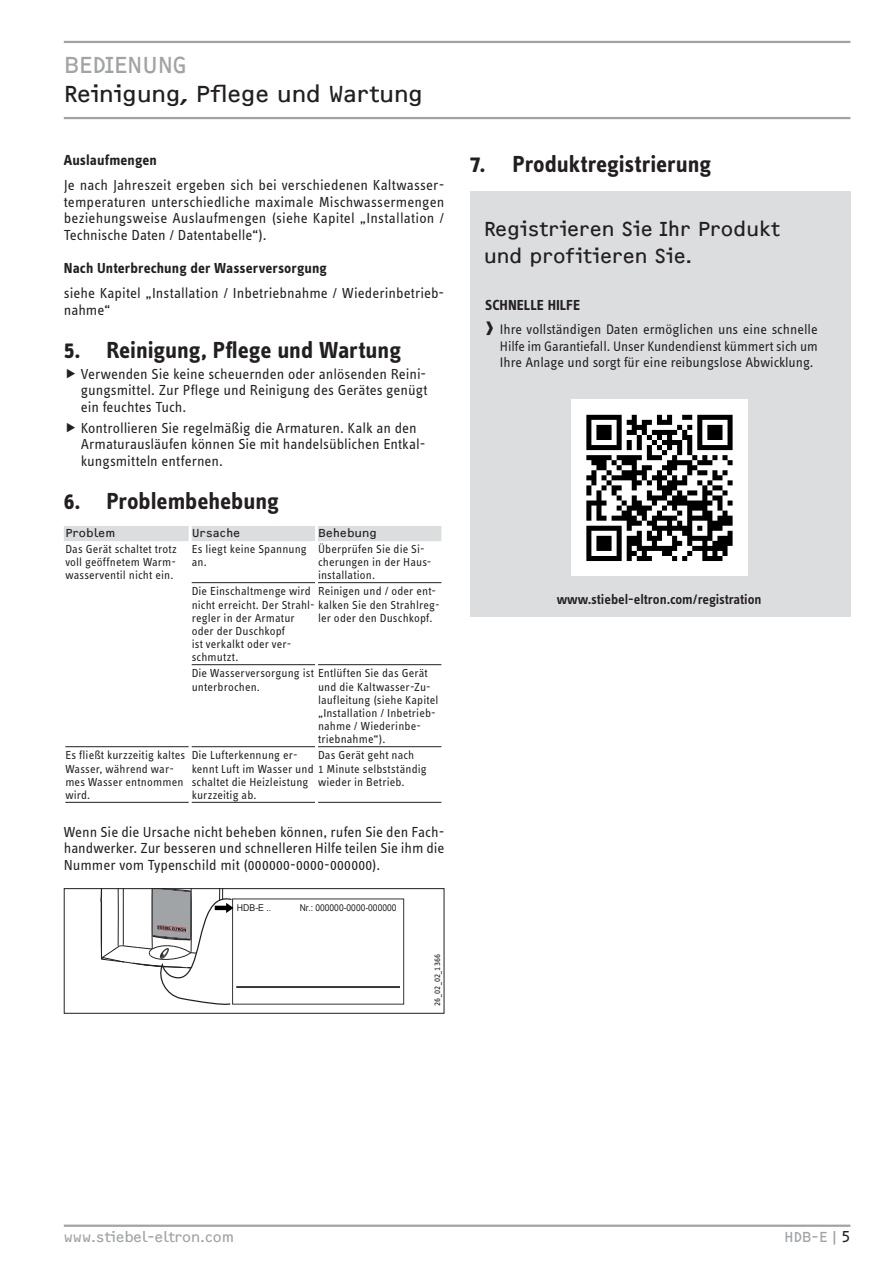
<style>
.page{position:relative;width:893px;height:1263px;background:#fff}
.page>*{position:absolute;margin:0;border:0;box-sizing:border-box;transform-origin:0 0}
.t1{font:700 24px "STE Info Text";color:#231f20}
.t2{font:24px "F2 FOCR Bczyk Com";letter-spacing:-.005em;color:#231f20}
.t3{font:24px "F2 FOCR Bczyk Com";color:#a1a3a6}
.t4{font:21px/27px "F2 FOCR Bczyk Com";letter-spacing:.01em;color:#231f20}
.t5{font:15px/16.5px "STE Info Text";color:#231f20;text-align:justify}
.t6{font:700 15px "STE Info Text";letter-spacing:.005em;color:#231f20}
.t7{font:15px "F2 FOCR Bczyk Com";color:#a1a3a6}
.t8{font:14.25px/16.5px "STE Info Text";color:#231f20;text-align:justify}
.t9{font:600 14.25px "STE Info Text";color:#231f20}
.t10{font:12px/13.2px "STE Info Text";letter-spacing:.01em;color:#231f20}
.t11{font:12px "F2 FOCR Bczyk Com";letter-spacing:.015em;color:#231f20}
.t12{font:9.45px "Arial";color:#231f20;scale:.9 1}
.t13{font:9.45px "Arial";color:#231f20;scale:.93 1}
.t14{font:9px "STE Info Text";letter-spacing:.02em;color:#231f20}
.s1{font-family:"F2 FOCR Bczyk Com";font-size:30px}
.s2{color:#231f20}
</style>
<div class="page">
<hr style="left:64px;top:41px;width:786px;height:2px;background:#a1a3a6">
<hr style="left:64px;top:117px;width:786px;height:2px;background:#a1a3a6">
<hr style="left:64px;top:1224px;width:786px;height:3px;background:#a1a3a6">
<div style="left:64px;top:526px;width:377px;height:15px;background:#dcdddf"></div>
<hr style="left:189px;top:526px;width:3px;height:15px;background:#fff">
<hr style="left:315px;top:526px;width:3px;height:15px;background:#fff">
<hr style="left:192px;top:582px;width:123px;height:1px;background:#231f20">
<hr style="left:318px;top:582px;width:123px;height:1px;background:#231f20">
<hr style="left:192px;top:664px;width:123px;height:1px;background:#231f20">
<hr style="left:318px;top:664px;width:123px;height:1px;background:#231f20">
<hr style="left:65px;top:746px;width:124px;height:1px;background:#231f20">
<hr style="left:192px;top:746px;width:123px;height:1px;background:#231f20">
<hr style="left:318px;top:746px;width:123px;height:1px;background:#231f20">
<hr style="left:65px;top:802px;width:124px;height:1px;background:#231f20">
<hr style="left:192px;top:802px;width:123px;height:1px;background:#231f20">
<hr style="left:318px;top:802px;width:123px;height:1px;background:#231f20">
<div style="left:236px;top:986px;width:164px;height:2px;border:1px solid #231f20"></div>
<div style="left:237px;top:987px;width:162px;height:1px;border:1px solid #363539"></div>
<svg style="left:101px;top:890px;width:133px;height:115px"></svg>
<div style="left:64px;top:888px;width:380px;height:126px;border:1px solid #231f20"></div>
<div style="left:470px;top:191px;width:380px;height:425px;background:#dcdddf"></div>
<div style="left:571px;top:400px;width:177px;height:176px;background:#fff"></div>
<svg style="left:586px;top:415px;width:147px;height:146px"></svg>
<h1 class="t3" style="left:64px;top:51px;width:29px">Bedienung</h1>
<h1 class="t2" style="left:64px;top:80px;width:361px">Reinigung, Pflege und Wartung</h1>
<p class="t6" style="left:64px;top:151px;width:94px">Auslaufmengen</p>
<p class="t5" style="left:64px;top:177px;width:382px">Je nach Jahreszeit ergeben sich bei verschiedenen Kaltwasser&shy;temperaturen unterschiedliche maximale Mischwassermengen beziehungsweise Auslaufmengen (siehe Kapitel „Installation / Technische Daten / Datentabelle“).</p>
<p class="t6" style="left:64px;top:259px;width:265px">Nach Unterbrechung der Wasserversorgung</p>
<p class="t5" style="left:64px;top:285px;width:382px">siehe Kapitel „Installation / Inbetriebnahme / Wiederinbetrieb&shy;nahme“</p>
<h1 class="t1" style="left:64px;top:336px;width:339px">5. Reinigung, Pflege und Wartung</h1>
<p class="t5" style="left:81px;top:365px;width:348px">Verwenden Sie keine scheuernden oder anlösenden Reini&shy;gungsmittel. Zur Pflege und Reinigung des Gerätes genügt ein feuchtes Tuch.</p>
<p class="t5" style="left:81px;top:419px;width:346px;text-align:left">Kontrollieren Sie regelmäßig die Armaturen. Kalk an den<br>Armaturausläufen können Sie mit handelsüblichen Entkal&shy;kungsmitteln entfernen.</p>
<h1 class="t1" style="left:64px;top:487px;width:217px">6. Problembehebung</h1>
<p class="t11" style="left:65px;top:526px;width:52px">Problem</p>
<p class="t11" style="left:192px;top:526px;width:50px">Ursache</p>
<p class="t11" style="left:318px;top:526px;width:61px">Behebung</p>
<p class="t10" style="left:65px;top:542px;width:113px;text-align:justify">Das Gerät schaltet trotz voll geöffnetem Warm&shy;wasserventil nicht ein.</p>
<p class="t10" style="left:192px;top:542px;width:117px">Es liegt keine Spannung an.</p>
<p class="t10" style="left:318px;top:542px;width:115px">Überprüfen Sie die Si&shy;cherungen in der Haus&shy;installation.</p>
<p class="t10" style="left:192px;top:585px;width:249px">Die Einschaltmenge wird<br>nicht erreicht. Der Strahl- kalken Sie den Strahlreg&shy;regler in der Armatur<br>oder der Duschkopf<br>ist verkalkt oder ver-<br>schmutzt.</p>
<p class="t10" style="left:318px;top:585px;width:120px">Reinigen und / oder ent-</p>
<p class="t10" style="left:318px;top:611px;width:116px">ler oder den Duschkopf.</p>
<p class="t10" style="left:192px;top:667px;width:238px">Die Wasserversorgung ist Entlüften Sie das Gerät unterbrochen.</p>
<p class="t10" style="left:318px;top:680px;width:122px">und die Kaltwasser-Zu&shy;laufleitung (siehe Kapitel „Installation / Inbetrieb&shy;nahme / Wiederinbe&shy;triebnahme“).</p>
<p class="t10" style="left:65px;top:749px;width:121px">Es fließt kurzzeitig kaltes<br>Wasser, während war&shy;mes Wasser entnommen wird.</p>
<p class="t10" style="left:192px;top:749px;width:237px">Die Lufterkennung er-<br>kennt Luft im Wasser und 1 Minute selbstständig schaltet die Heizleistung<br>kurzzeitig ab.</p>
<p class="t10" style="left:318px;top:749px;width:98px">Das Gerät geht nach</p>
<p class="t10" style="left:318px;top:775px;width:88px">wieder in Betrieb.</p>
<p class="t5" style="left:64px;top:823px;width:382px">Wenn Sie die Ursache nicht beheben können, rufen Sie den Fach&shy;handwerker. Zur besseren und schnelleren Hilfe teilen Sie ihm die Nummer vom Typenschild mit (000000-0000-000000).</p>
<p class="t13" style="left:237px;top:901px;width:39px">HDB-E ..</p>
<p class="t12" style="left:300px;top:901px;width:109px">Nr.: 000000-0000-000000</p>
<p class="t14" style="left:432px;top:1006px;width:54px;rotate:-90deg">26_02_02_1366</p>
<h1 class="t1" style="left:470px;top:150px;width:243px">7. Produktregistrierung</h1>
<h2 class="t4" style="left:484px;top:215px;width:298px">Registrieren Sie Ihr Produkt und profitieren Sie.</h2>
<p class="t6" style="left:485px;top:296px;width:97px">SCHNELLE HILFE</p>
<p class="t8" style="left:500px;top:321px;width:319px;text-indent:-14px"><span class="s1">›</span> Ihre vollständigen Daten ermöglichen uns eine schnelle Hilfe im Garantiefall. Unser Kundendienst kümmert sich um Ihre Anlage und sorgt für eine reibungslose Abwicklung.</p>
<p class="t9" style="left:557px;top:591px;width:206px">www.stiebel-eltron.com/registration</p>
<p class="t7" style="left:64px;top:1228px;width:172px">www.stiebel-eltron.com</p>
<p class="t7" style="left:784px;top:1228px;width:68px">HDB-E|<span class="s2">5</span></p>
</div>
